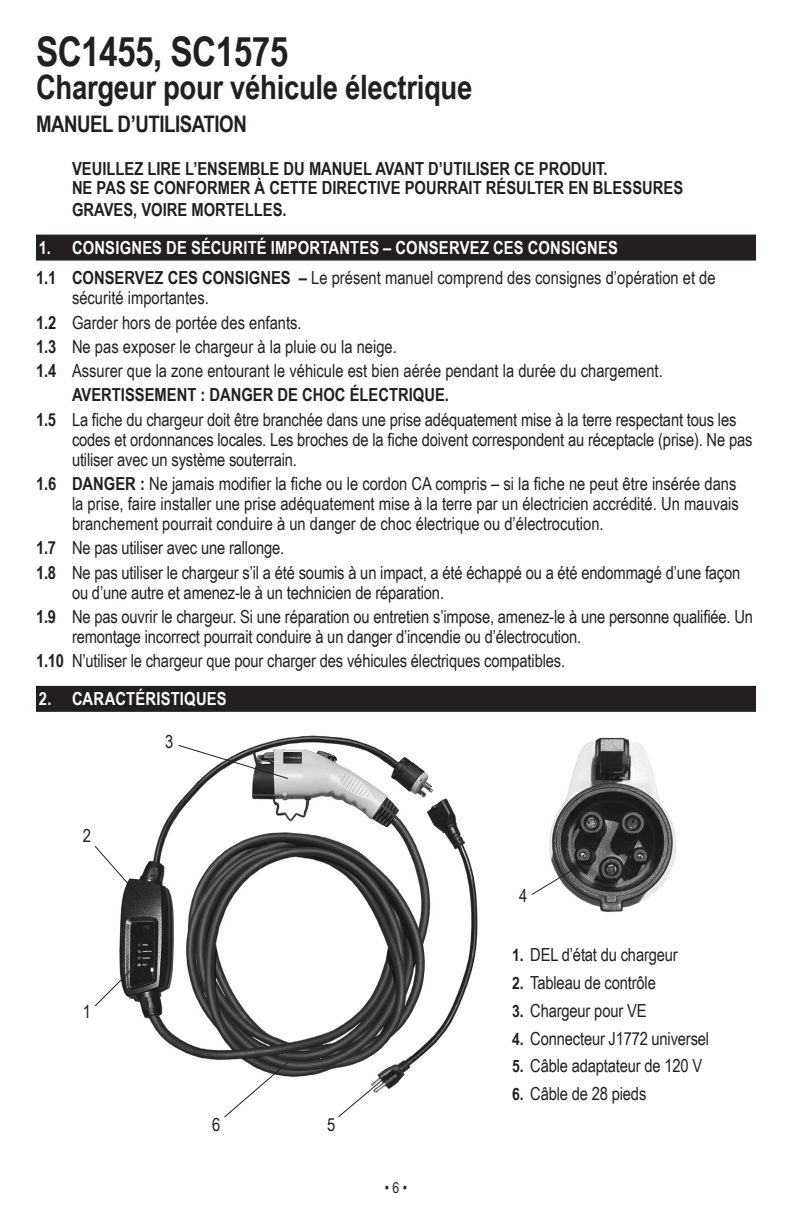
<style>
.page{position:relative;width:792px;height:1224px;background:#fff}
.page>*{position:absolute;margin:0;border:0;box-sizing:border-box;transform-origin:0 0}
.t1{font:700 40.8px "Arial Narrow";letter-spacing:-.015em;color:#231f20}
.t2{font:700 33.6px "Arial Narrow";letter-spacing:-.01em;color:#231f20}
.t3{font:700 22.8px "Arial Narrow";letter-spacing:-.02em;color:#231f20}
.t4{font:18px/20px "Arial Narrow";letter-spacing:-.01em;color:#231f20}
.Sub_Numbers_new_smal{font:700 18px/19px "Arial Narrow";color:#231f20}
.t5{font:700 18px "Arial Narrow";letter-spacing:.01em;color:#fff}
.t6{font:15px "Arial Narrow";color:#231f20}
.s1{font-weight:700}
.s2{font-weight:700;font-size:17px}
</style>
<div class="page">
<div style="left:36px;top:235px;width:720px;height:26px;background:#231f20"></div>
<div style="left:36px;top:686px;width:720px;height:26px;background:#231f20"></div>
<img style="left:549px;top:737px;width:127px;height:175px">
<svg style="left:532px;top:864px;width:49px;height:32px"></svg>
<img style="left:119px;top:735px;width:359px;height:350px">
<svg style="left:94px;top:845px;width:48px;height:54px"></svg>
<svg style="left:94px;top:959px;width:49px;height:48px"></svg>
<svg style="left:177px;top:744px;width:112px;height:36px"></svg>
<svg style="left:223px;top:1061px;width:66px;height:56px"></svg>
<svg style="left:337px;top:1069px;width:58px;height:49px"></svg>
<p class="t1" style="left:36px;top:20px;width:254px">SC1455, SC1575</p>
<p class="t2" style="left:36px;top:62px;width:438px">Chargeur pour véhicule électrique</p>
<p class="t3" style="left:36px;top:106px;width:212px">MANUEL D’UTILISATION</p>
<p class="Sub_Numbers_new_smal" style="left:72px;top:158px;width:613px">VEUILLEZ LIRE L’ENSEMBLE DU MANUEL AVANT D’UTILISER CE PRODUIT.<br>NE PAS SE CONFORMER À CETTE DIRECTIVE POURRAIT RÉSULTER EN BLESSURES</p>
<p class="Sub_Numbers_new_smal" style="left:72px;top:199px;width:216px">GRAVES, VOIRE MORTELLES.</p>
<p class="t5" style="left:39px;top:234px;width:580px">1. CONSIGNES DE SÉCURITÉ IMPORTANTES – CONSERVEZ CES CONSIGNES</p>
<p class="t4" style="left:72px;top:267px;width:645px;text-indent:-36px"><span class="s1">1.1 CONSERVEZ CES CONSIGNES –</span> Le présent manuel comprend des consignes d’opération et de sécurité importantes.</p>
<p class="t4" style="left:36px;top:311px;width:267px"><span class="s1">1.2</span> Garder hors de portée des enfants.</p>
<p class="t4" style="left:36px;top:336px;width:362px"><span class="s1">1.3</span> Ne pas exposer le chargeur à la pluie ou la neige.</p>
<p class="t4" style="left:36px;top:360px;width:628px"><span class="s1">1.4</span> Assurer que la zone entourant le véhicule est bien aérée pendant la durée du chargement.</p>
<p class="Sub_Numbers_new_smal" style="left:72px;top:385px;width:378px">AVERTISSEMENT : DANGER DE CHOC ÉLECTRIQUE.</p>
<p class="t4" style="left:72px;top:409px;width:682px;text-indent:-36px"><span class="s1">1.5</span> La fiche du chargeur doit être branchée dans une prise adéquatement mise à la terre respectant tous les codes et ordonnances locales. Les broches de la fiche doivent correspondent au réceptacle (prise). Ne pas utiliser avec un système souterrain.</p>
<p class="t4" style="left:72px;top:473px;width:668px;text-indent:-36px"><span class="s1">1.6 DANGER :</span> Ne jamais modifier la fiche ou le cordon CA compris – si la fiche ne peut être insérée dans la prise, faire installer une prise adéquatement mise à la terre par un électricien accrédité. Un mauvais branchement pourrait conduire à un danger de choc électrique ou d’électrocution.</p>
<p class="t4" style="left:36px;top:537px;width:250px"><span class="s1">1.7</span> Ne pas utiliser avec une rallonge.</p>
<p class="t4" style="left:72px;top:562px;width:670px;text-indent:-36px"><span class="s1">1.8</span> Ne pas utiliser le chargeur s’il a été soumis à un impact, a été échappé ou a été endommagé d’une façon ou d’une autre et amenez-le à un technicien de réparation.</p>
<p class="t4" style="left:72px;top:606px;width:683px;text-indent:-36px"><span class="s1">1.9</span> Ne pas ouvrir le chargeur. Si une réparation ou entretien s’impose, amenez-le à une personne qualifiée. Un remontage incorrect pourrait conduire à un danger d’incendie ou d’électrocution.</p>
<p class="t4" style="left:36px;top:650px;width:531px"><span class="s1">1.10</span> N’utiliser le chargeur que pour charger des véhicules électriques compatibles.</p>
<p class="t5" style="left:39px;top:685px;width:189px">2. CARACTÉRISTIQUES</p>
<p class="t4" style="left:83px;top:825px;width:10px">2</p>
<p class="t4" style="left:83px;top:1001px;width:10px">1</p>
<p class="t4" style="left:165px;top:731px;width:10px">3</p>
<p class="t4" style="left:212px;top:1114px;width:10px">6</p>
<p class="t4" style="left:327px;top:1114px;width:10px">5</p>
<p class="t6" style="left:385px;top:1177px;width:24px">• 6 •</p>
<p class="t4" style="left:519px;top:885px;width:10px">4</p>
<p class="t4" style="left:512px;top:944px;width:167px"><span class="s2">1.</span> DEL d’état du chargeur</p>
<p class="t4" style="left:512px;top:972px;width:145px"><span class="s2">2.</span> Tableau de contrôle</p>
<p class="t4" style="left:512px;top:1000px;width:136px"><span class="s2">3.</span> Chargeur pour VE</p>
<p class="t4" style="left:512px;top:1028px;width:198px"><span class="s2">4.</span> Connecteur J1772 universel</p>
<p class="t4" style="left:512px;top:1055px;width:192px"><span class="s2">5.</span> Câble adaptateur de 120 V</p>
<p class="t4" style="left:512px;top:1083px;width:136px"><span class="s2">6.</span> Câble de 28 pieds</p>
</div>
